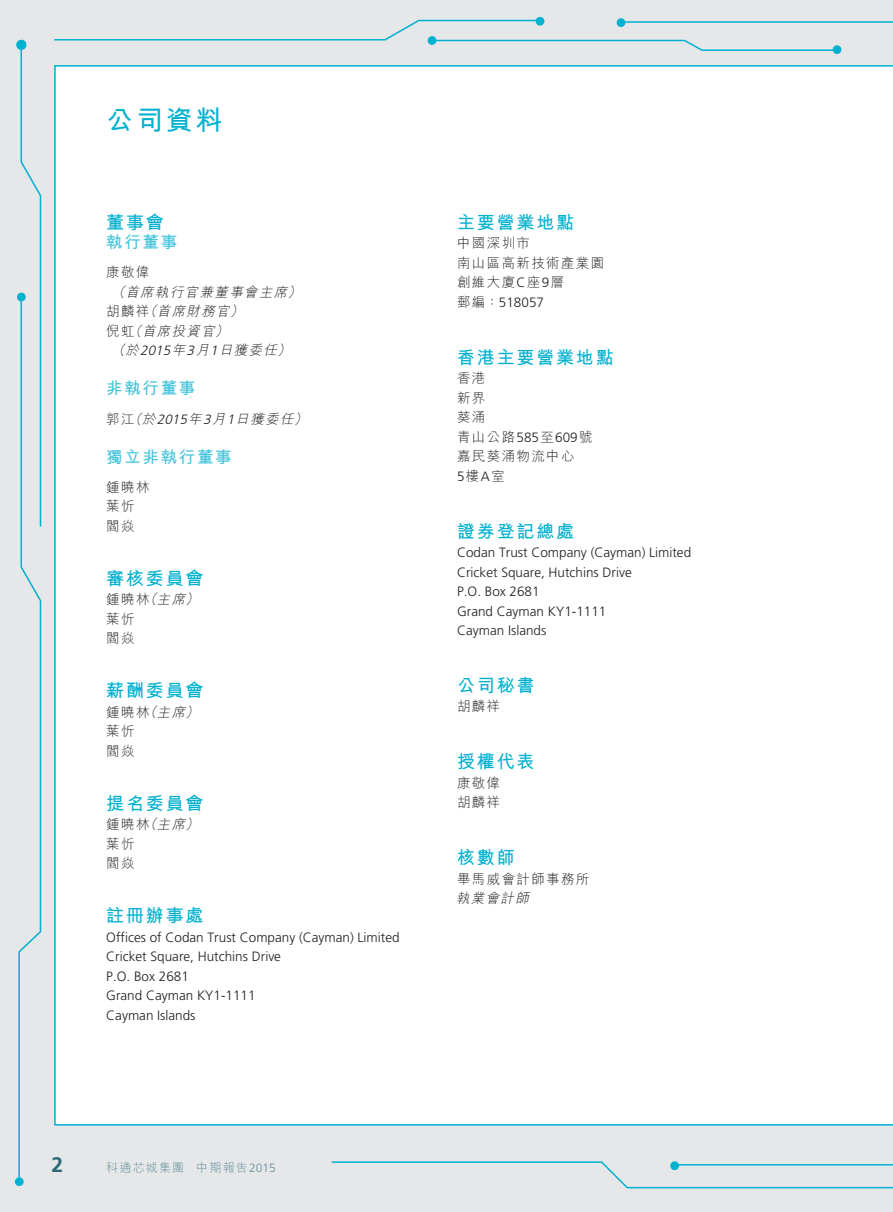
<style>
.page{position:relative;width:893px;height:1212px;background:#e6e7e9}
.page>*{position:absolute;margin:0;border:0;box-sizing:border-box;transform-origin:0 0}
.t1{font:700 27px "M Hei HK";color:#00b1d0}
.t2{font:700 21px "Frutiger LT Std";color:#2b6976}
.t3{font:700 18px "M Hei HK";letter-spacing:.1em;color:#00b1d0}
.t4{font:700 16.5px "M Hei HK";letter-spacing:.1em;color:#42c3db}
.t5{font:300 13.5px/19.5px "Frutiger LT Std";color:#231f20}
.t6{font:300 13.5px/19.5px "M Hei HK";letter-spacing:.1em;color:#231f20}
.t7{font:italic 300 13.5px "M Hei HK";color:#231f20}
.t8{font:300 12px "M Hei HK";letter-spacing:.1em;color:#618e9a}
.s1{font-style:normal}
.s2{font-family:"Frutiger LT Std"}
.s3{font-style:italic}
.s4{font-family:"M Hei HK"}
</style>
<div class="page">
<div style="left:54px;top:65px;width:839px;height:1060px;background:#fff"></div>
<svg style="left:54px;top:19px;width:780px;height:32px"></svg>
<div style="left:428px;top:36px;width:8px;height:9px;background:#00b1d0;border-radius:50%"></div>
<div style="left:536px;top:17px;width:8px;height:9px;background:#00b1d0;border-radius:50%"></div>
<div style="left:617px;top:18px;width:8px;height:9px;background:#00b1d0;border-radius:50%"></div>
<div style="left:833px;top:45px;width:8px;height:9px;background:#00b1d0;border-radius:50%"></div>
<hr style="left:621px;top:21px;width:272px;height:2px;background:#00b1d0">
<svg style="left:18px;top:39px;width:24px;height:1138px"></svg>
<div style="left:17px;top:40px;width:9px;height:9px;background:#00b1d0;border-radius:50%"></div>
<div style="left:16px;top:40px;width:10px;height:10px;border:2px solid #00b1d0;border-radius:50%"></div>
<div style="left:17px;top:293px;width:9px;height:8px;background:#00b1d0;border-radius:50%"></div>
<div style="left:15px;top:1177px;width:9px;height:9px;background:#00b1d0;border-radius:50%"></div>
<svg style="left:331px;top:1161px;width:562px;height:28px"></svg>
<div style="left:670px;top:1161px;width:9px;height:9px;background:#00b1d0;border-radius:50%"></div>
<h1 class="t1" style="left:106px;top:101px;width:118px">公司資料</h1>
<h3 class="t3" style="left:106px;top:209px;width:59px">董事會</h3>
<p class="t4" style="left:106px;top:230px;width:72px">執行董事</p>
<p class="t6" style="left:106px;top:263px;width:45px">康敬偉</p>
<p class="t7" style="left:112px;top:285px;width:193px">（首席執行官兼董事會主席）</p>
<p class="t7" style="left:106px;top:305px;width:141px"><span class="s1">胡麟祥</span>（首席財務官）</p>
<p class="t7" style="left:106px;top:324px;width:126px"><span class="s1">倪虹</span>（首席投資官）</p>
<p class="t7" style="left:112px;top:344px;width:183px">（於<span class="s2">2015</span>年<span class="s2">3</span>月<span class="s2">1</span>日獲委任）</p>
<p class="t4" style="left:106px;top:376px;width:91px">非執行董事</p>
<p class="t7" style="left:106px;top:412px;width:205px"><span class="s1">郭江</span>（於<span class="s2">2015</span>年<span class="s2">3</span>月<span class="s2">1</span>日獲委任）</p>
<p class="t4" style="left:106px;top:445px;width:127px">獨立非執行董事</p>
<p class="t6" style="left:106px;top:477px;width:45px">鍾曉林葉忻閻焱</p>
<h3 class="t3" style="left:106px;top:565px;width:99px">審核委員會</h3>
<p class="t6" style="left:106px;top:589px;width:97px">鍾曉林<span class="s3">（主席）</span>葉忻<br>閻焱</p>
<h3 class="t3" style="left:106px;top:677px;width:99px">薪酬委員會</h3>
<p class="t6" style="left:106px;top:702px;width:97px">鍾曉林<span class="s3">（主席）</span>葉忻<br>閻焱</p>
<h3 class="t3" style="left:106px;top:790px;width:99px">提名委員會</h3>
<p class="t6" style="left:106px;top:814px;width:97px">鍾曉林<span class="s3">（主席）</span>葉忻<br>閻焱</p>
<h3 class="t3" style="left:106px;top:902px;width:99px">註冊辦事處</h3>
<p class="t5" style="left:106px;top:927px;width:295px">Offices of Codan Trust Company (Cayman) Limited<br>Cricket Square, Hutchins Drive<br>P.O. Box 2681<br>Grand Cayman KY1-1111<br>Cayman Islands</p>
<h2 class="t2" style="left:52px;top:1152px;width:13px">2</h2>
<p class="t8" style="left:106px;top:1162px;width:171px">科通芯城集團 中期報告<span class="s2">2015</span></p>
<h3 class="t3" style="left:457px;top:209px;width:118px">主要營業地點</h3>
<p class="t6" style="left:457px;top:233px;width:149px">中國深圳市<br>南山區高新技術產業園創維大廈<span class="s2">C</span>座<span class="s2">9</span>層</p>
<p class="t5" style="left:457px;top:292px;width:88px"><span class="s4">郵編：</span>518057</p>
<h3 class="t3" style="left:457px;top:344px;width:158px">香港主要營業地點</h3>
<p class="t6" style="left:457px;top:368px;width:137px">香港<br>新界<br>葵涌<br>青山公路<span class="s2">585</span>至<span class="s2">609</span>號嘉民葵涌物流中心</p>
<p class="t5" style="left:457px;top:466px;width:49px">5<span class="s4">樓</span>A<span class="s4">室</span></p>
<h3 class="t3" style="left:457px;top:518px;width:118px">證券登記總處</h3>
<p class="t5" style="left:457px;top:543px;width:236px">Codan Trust Company (Cayman) Limited<br>Cricket Square, Hutchins Drive<br>P.O. Box 2681<br>Grand Cayman KY1-1111<br>Cayman Islands</p>
<h3 class="t3" style="left:457px;top:672px;width:79px">公司秘書</h3>
<p class="t6" style="left:457px;top:696px;width:45px">胡麟祥</p>
<h3 class="t3" style="left:457px;top:749px;width:79px">授權代表</h3>
<p class="t6" style="left:457px;top:773px;width:45px">康敬偉胡麟祥</p>
<h3 class="t3" style="left:457px;top:844px;width:59px">核數師</h3>
<p class="t6" style="left:457px;top:869px;width:134px">畢馬威會計師事務所</p>
<p class="t7" style="left:456px;top:891px;width:77px">執業會計師</p>
</div>
